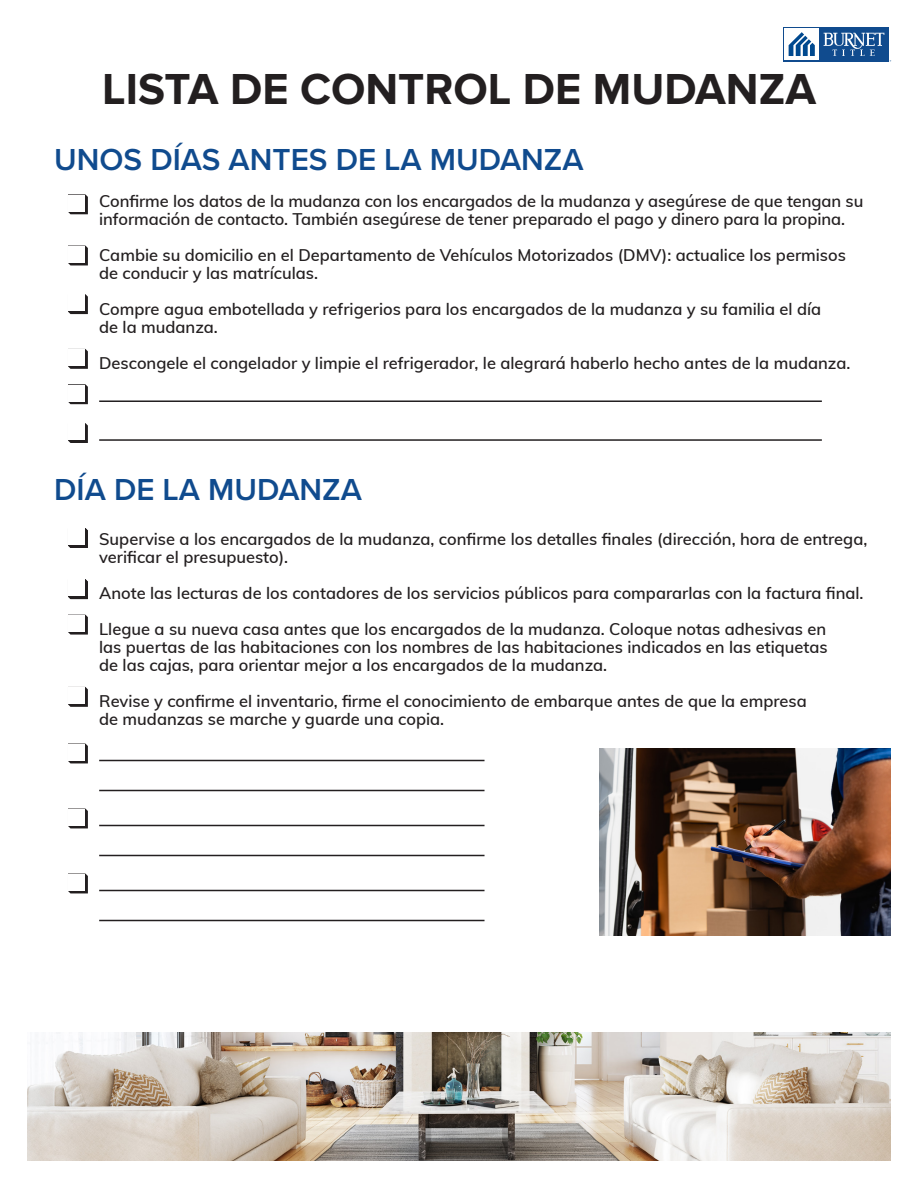
<style>
.page{position:relative;width:918px;height:1188px;background:#fff}
.page>*{position:absolute;margin:0;border:0;box-sizing:border-box;transform-origin:0 0}
.t1{font:700 45px "Proxima Nova";color:#231f20}
.t2{font:600 31.5px "Proxima Nova";color:#104b8e}
.t3{font:600 16.5px/18px "Muli";color:#231f20}
</style>
<div class="page">
<svg style="left:68px;top:194px;width:20px;height:20px"></svg>
<div style="left:69px;top:195px;width:16px;height:16px;background:#fff"></div>
<svg style="left:68px;top:246px;width:20px;height:19px"></svg>
<div style="left:69px;top:246px;width:16px;height:17px;background:#fff"></div>
<svg style="left:68px;top:294px;width:20px;height:20px"></svg>
<div style="left:69px;top:295px;width:16px;height:16px;background:#fff"></div>
<svg style="left:68px;top:349px;width:20px;height:20px"></svg>
<div style="left:69px;top:350px;width:16px;height:16px;background:#fff"></div>
<svg style="left:68px;top:384px;width:20px;height:20px"></svg>
<div style="left:69px;top:385px;width:16px;height:16px;background:#fff"></div>
<svg style="left:68px;top:423px;width:20px;height:20px"></svg>
<div style="left:69px;top:424px;width:16px;height:16px;background:#fff"></div>
<hr style="left:99px;top:400px;width:723px;height:2px;background:#231f20">
<hr style="left:99px;top:439px;width:723px;height:2px;background:#231f20">
<svg style="left:68px;top:528px;width:20px;height:20px"></svg>
<div style="left:69px;top:529px;width:16px;height:16px;background:#fff"></div>
<svg style="left:68px;top:579px;width:20px;height:20px"></svg>
<div style="left:69px;top:580px;width:16px;height:16px;background:#fff"></div>
<svg style="left:68px;top:615px;width:20px;height:20px"></svg>
<div style="left:69px;top:615px;width:16px;height:17px;background:#fff"></div>
<svg style="left:68px;top:687px;width:20px;height:20px"></svg>
<div style="left:69px;top:688px;width:16px;height:16px;background:#fff"></div>
<svg style="left:68px;top:744px;width:20px;height:19px"></svg>
<div style="left:69px;top:744px;width:16px;height:16px;background:#fff"></div>
<hr style="left:99px;top:760px;width:386px;height:1px;background:#231f20">
<hr style="left:99px;top:790px;width:386px;height:1px;background:#231f20">
<svg style="left:68px;top:809px;width:20px;height:19px"></svg>
<div style="left:69px;top:809px;width:16px;height:16px;background:#fff"></div>
<hr style="left:99px;top:825px;width:386px;height:1px;background:#231f20">
<hr style="left:99px;top:855px;width:386px;height:1px;background:#231f20">
<svg style="left:68px;top:874px;width:20px;height:19px"></svg>
<div style="left:69px;top:874px;width:16px;height:17px;background:#fff"></div>
<hr style="left:99px;top:890px;width:386px;height:1px;background:#231f20">
<hr style="left:99px;top:920px;width:386px;height:1px;background:#231f20">
<div style="left:783px;top:27px;width:106px;height:35px;background:#104b8e"></div>
<div style="left:785px;top:28px;width:34px;height:32px;background:#fff"></div>
<svg style="left:789px;top:32px;width:26px;height:24px"></svg>
<svg style="left:824px;top:33px;width:60px;height:23px"></svg>
<img style="left:599px;top:748px;width:292px;height:187px">
<img style="left:27px;top:1032px;width:864px;height:129px">
<p class="t1" style="left:102px;top:63px;width:716px">LISTA DE CONTROL DE MUDANZA</p>
<p class="t2" style="left:54px;top:136px;width:531px">UNOS DÍAS ANTES DE LA MUDANZA</p>
<p class="t3" style="left:99px;top:191px;width:766px">Confirme los datos de la mudanza con los encargados de la mudanza y asegúrese de que tengan su información de contacto. También asegúrese de tener preparado el pago y dinero para la propina.</p>
<p class="t3" style="left:99px;top:245px;width:748px">Cambie su domicilio en el Departamento de Vehículos Motorizados (DMV): actualice los permisos de conducir y las matrículas.</p>
<p class="t3" style="left:99px;top:299px;width:724px">Compre agua embotellada y refrigerios para los encargados de la mudanza y su familia el día de la mudanza.</p>
<p class="t3" style="left:99px;top:353px;width:753px">Descongele el congelador y limpie el refrigerador, le alegrará haberlo hecho antes de la mudanza.</p>
<p class="t2" style="left:54px;top:466px;width:309px">DÍA DE LA MUDANZA</p>
<p class="t3" style="left:99px;top:530px;width:770px">Supervise a los encargados de la mudanza, confirme los detalles finales (dirección, hora de entrega, verificar el presupuesto).</p>
<p class="t3" style="left:99px;top:575px;width:766px;line-height:36px">Anote las lecturas de los contadores de los servicios públicos para compararlas con la factura final.<br>Llegue a su nueva casa antes que los encargados de la mudanza. Coloque notas adhesivas en</p>
<p class="t3" style="left:99px;top:638px;width:730px">las puertas de las habitaciones con los nombres de las habitaciones indicados en las etiquetas de las cajas, para orientar mejor a los encargados de la mudanza.</p>
<p class="t3" style="left:99px;top:692px;width:709px">Revise y confirme el inventario, firme el conocimiento de embarque antes de que la empresa de mudanzas se marche y guarde una copia.</p>
</div>
